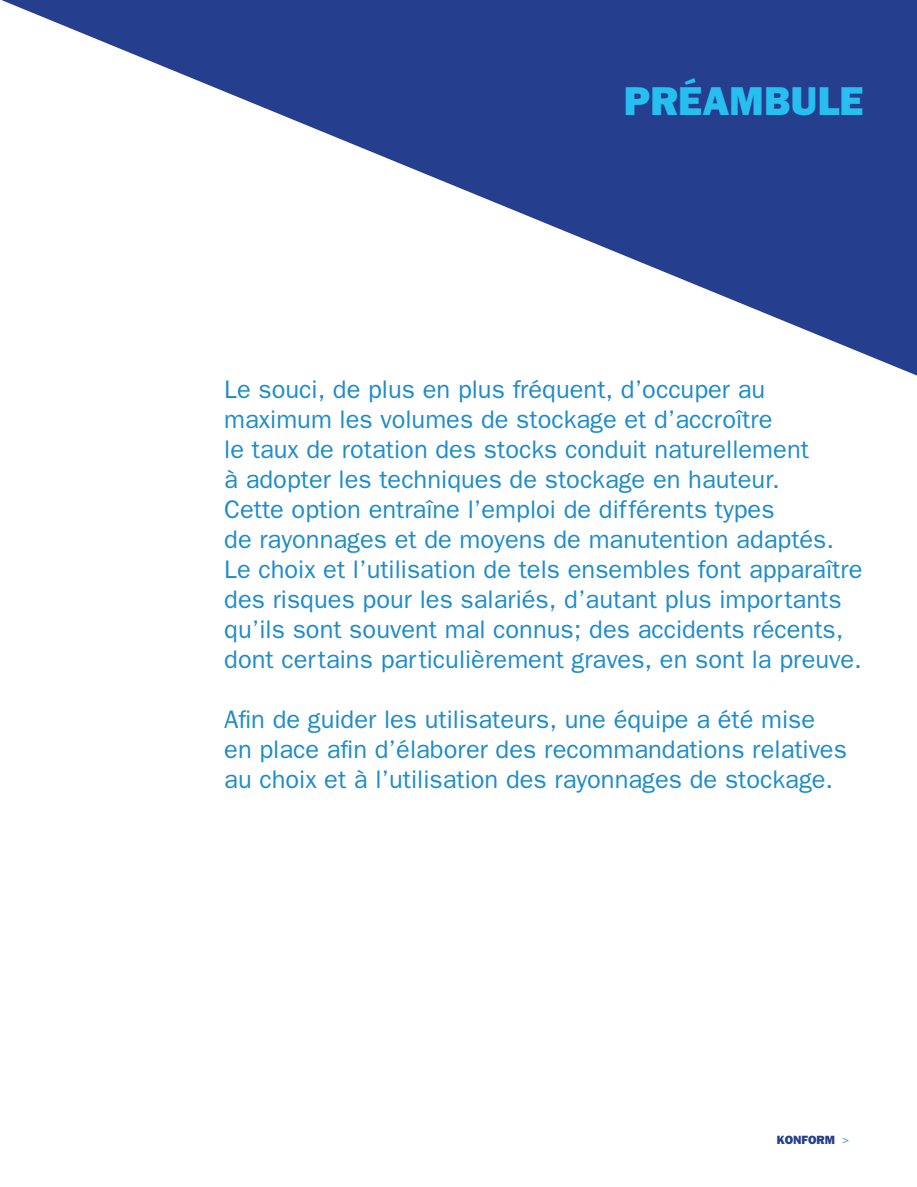
<style>
.page{position:relative;width:917px;height:1187px;background:#fff}
.page>*{position:absolute;margin:0;border:0;box-sizing:border-box;transform-origin:0 0}
.t1{font:800 40.5px "Franklin Gothic";color:#26bff0}
.t2{font:25.5px/30px "Franklin Gothic";color:#1d8ccc}
.t3{font:800 12px "Franklin Gothic";color:#253f8e}
.s1{font-weight:400;color:#1d8ccc}
.s2{color:#fff}
</style>
<div class="page">
<svg style="left:1px;top:0;width:915px;height:375px"></svg>
<h1 class="t1" style="left:623px;top:77px;width:241px">PRÉAMBULE</h1>
<p class="t2" style="left:224px;top:373px;width:639px">Le souci, de plus en plus fréquent, d’occuper au maximum les volumes de stockage et d’accroître<br>le taux de rotation des stocks conduit naturellement<br>à adopter les techniques de stockage en hauteur.<br>Cette option entraîne l’emploi de différents types<br>de rayonnages et de moyens de manutention adaptés.<br>Le choix et l’utilisation de tels ensembles font apparaître des risques pour les salariés, d’autant plus importants qu’ils sont souvent mal connus; des accidents récents, dont certains particulièrement graves, en sont la preuve.</p>
<p class="t2" style="left:224px;top:703px;width:624px">Afin de guider les utilisateurs, une équipe a été mise en place afin d’élaborer des recommandations relatives au choix et à l’utilisation des rayonnages de stockage.</p>
<p class="t3" style="left:776px;top:1132px;width:88px">KONFORM <span class="s1">&gt;</span> <span class="s2">3</span></p>
</div>
